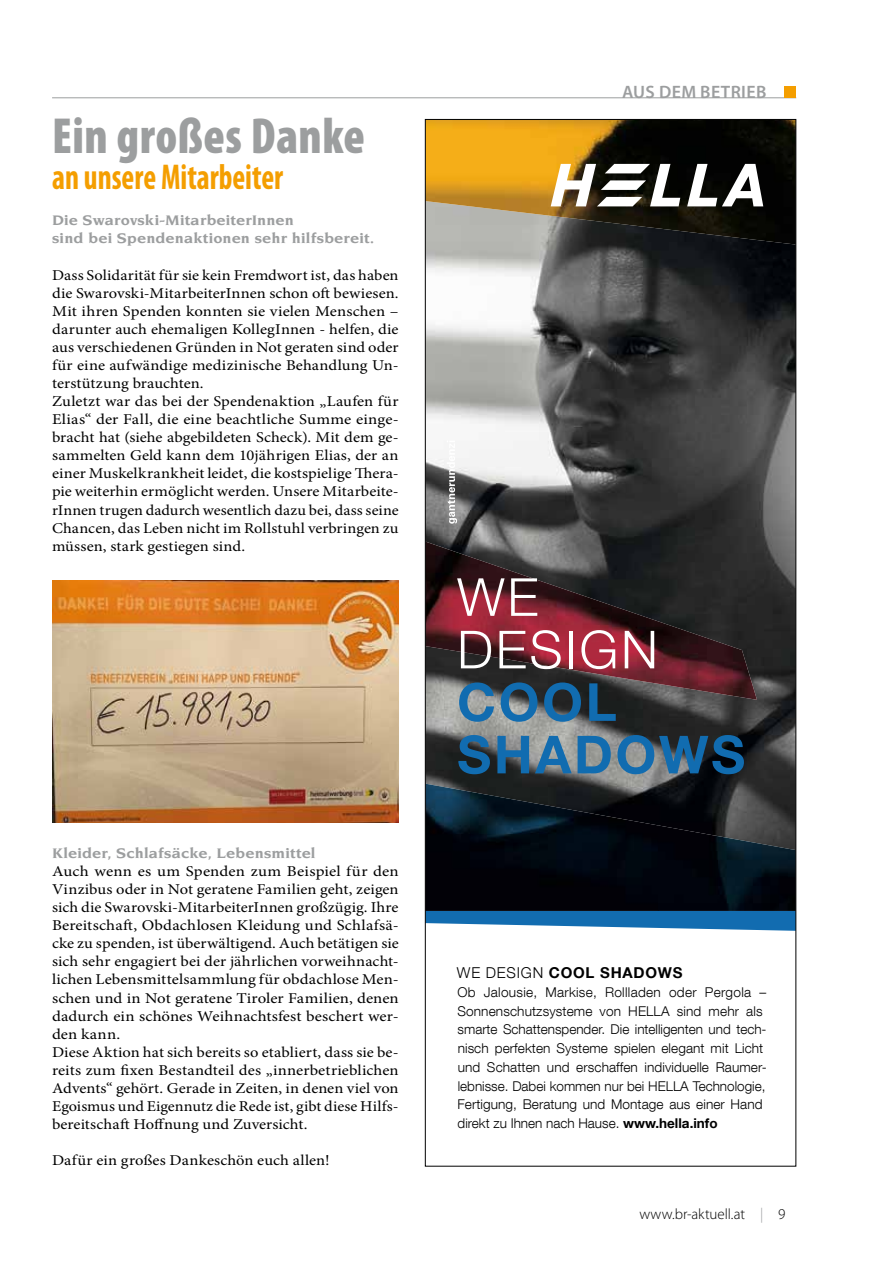
<style>
.page{position:relative;width:893px;height:1263px;background:#fff}
.page>*{position:absolute;margin:0;border:0;box-sizing:border-box;transform-origin:0 0}
.t1{font:700 52.5px/52.5px "Helvetica Neue LT Com";letter-spacing:.05em;color:#116cb0}
.t2{font:300 52.5px/52.5px "Helvetica Neue LT Com";letter-spacing:.05em;color:#fff}
.t3{font:900 condensed 51px "Myriad Pro";letter-spacing:.01em;color:#9c9e9f;scale:.95 1}
.t4{font:700 condensed 36px "Myriad Pro";color:#f49e00;scale:.85 1}
.t5{font:600 18px "Myriad Pro";letter-spacing:.02em;color:#9c9e9f}
.t6{font:15px/18px "Minion Pro";letter-spacing:.005em;color:#000;scale:1.09 1}
.t7{font:15px/18px "Minion Pro";letter-spacing:.005em;color:#000;scale:1.12 1}
.t8{font:700 15px/18px "Novarese";letter-spacing:.01em;color:#9c9e9f;scale:1.1 1}
.t9{font:15px "Minion Pro";letter-spacing:.005em;color:#000;scale:1.1 1}
.t10{font:300 15px "Myriad Pro";color:#000}
.t11{font:700 15px "Helvetica Neue LT Com";letter-spacing:.05em;color:#000}
.t12{font:300 13.5px/18.8px "Helvetica Neue LT Com";letter-spacing:.005em;color:#000}
.s1{font-weight:300}
.s2{font-weight:700}
.s3{color:#9c9e9f}
</style>
<div class="page">
<img style="left:52px;top:580px;width:347px;height:243px">
<img style="left:427px;top:234px;width:367px;height:591px">
<svg style="left:447px;top:440px;width:10px;height:84px"></svg>
<img style="left:427px;top:121px;width:279px;height:113px">
<img style="left:706px;top:121px;width:88px;height:124px">
<img style="left:427px;top:541px;width:185px;height:135px">
<img style="left:612px;top:605px;width:145px;height:95px">
<svg style="left:427px;top:911px;width:367px;height:20px"></svg>
<img style="left:427px;top:784px;width:231px;height:127px">
<img style="left:658px;top:825px;width:136px;height:86px">
<svg style="left:687px;top:164px;width:76px;height:42px"></svg>
<svg style="left:551px;top:164px;width:129px;height:42px"></svg>
<svg style="left:427px;top:121px;width:5px;height:5px"></svg>
<hr style="left:52px;top:97px;width:744px;height:1px;background:#9c9e9f">
<div style="left:784px;top:86px;width:12px;height:11px;background:#f49e00"></div>
<h2 class="t3" style="left:52px;top:103px;width:331px">Ein großes Danke</h2>
<h3 class="t4" style="left:52px;top:155px;width:273px">an unsere Mitarbeiter</h3>
<p class="t8" style="left:52px;top:211px;width:295px">Die Swarovski-MitarbeiterInnen<br>sind bei Spendenaktionen sehr hilfsbereit.</p>
<p class="t6" style="left:52px;top:266px;width:319px">Dass Solidarität für sie kein Fremdwort ist, das haben die Swarovski-MitarbeiterInnen schon oft bewiesen.<br>Mit ihren Spenden konnten sie vielen Menschen – darunter auch ehemaligen KollegInnen - helfen, die aus verschiedenen Gründen in Not geraten sind oder für eine aufwändige medizinische Behandlung Un&shy;terstützung brauchten.<br>Zuletzt war das bei der Spendenaktion „Laufen für Elias“ der Fall, die eine beachtliche Summe einge&shy;bracht hat (siehe abgebildeten Scheck). Mit dem ge&shy;sammelten Geld kann dem 10jährigen Elias, der an einer Muskelkrankheit leidet, die kostspielige Thera&shy;pie weiterhin ermöglicht werden. Unsere Mitarbeite&shy;rInnen trugen dadurch wesentlich dazu bei, dass seine Chancen, das Leben nicht im Rollstuhl verbringen zu müssen, stark gestiegen sind.</p>
<p class="t8" style="left:52px;top:844px;width:241px">Kleider, Schlafsäcke, Lebensmittel</p>
<p class="t7" style="left:52px;top:862px;width:311px">Auch wenn es um Spenden zum Beispiel für den Vinzibus oder in Not geratene Familien geht, zeigen sich die Swarovski-MitarbeiterInnen großzügig. Ihre Bereitschaft, Obdachlosen Kleidung und Schlafsä&shy;cke zu spenden, ist überwältigend. Auch betätigen sie sich sehr engagiert bei der jährlichen vorweihnacht&shy;lichen Lebensmittelsammlung für obdachlose Men&shy;schen und in Not geratene Tiroler Familien, denen dadurch ein schönes Weihnachtsfest beschert wer&shy;den kann.<br>Diese Aktion hat sich bereits so etabliert, dass sie be&shy;reits zum fixen Bestandteil des „innerbetrieblichen Advents“ gehört. Gerade in Zeiten, in denen viel von Egoismus und Eigennutz die Rede ist, gibt diese Hilfs&shy;bereitschaft Hoffnung und Zuversicht.</p>
<p class="t9" style="left:52px;top:1150px;width:254px">Dafür ein großes Dankeschön euch allen!</p>
<p class="t5" style="left:622px;top:80px;width:146px">AUS DEM BETRIEB</p>
<h1 class="t2" style="left:457px;top:570px;width:202px">WE<br>DESIGN</h1>
<h1 class="t1" style="left:457px;top:674px;width:290px">COOL<br>SHADOWS</h1>
<p class="t11" style="left:457px;top:963px;width:227px"><span class="s1">WE DESIGN</span> COOL SHADOWS</p>
<p class="t12" style="left:457px;top:982px;width:311px">Ob Jalousie, Markise, Rollladen oder Pergola – Sonnen schutzsysteme von HELLA sind mehr als smarte Schatten spender. Die intelligenten und tech&shy;nisch perfekten Systeme spielen elegant mit Licht und Schatten und erschaffen individuelle Raumer&shy;lebnisse. Dabei kommen nur bei HELLA Technologie, Fertigung, Beratung und Montage aus einer Hand direkt zu Ihnen nach Hause. <span class="s2">www.hella.info</span></p>
<p class="t10" style="left:639px;top:1205px;width:148px">www.br-aktuell.at <span class="s3">|</span> 9</p>
</div>
